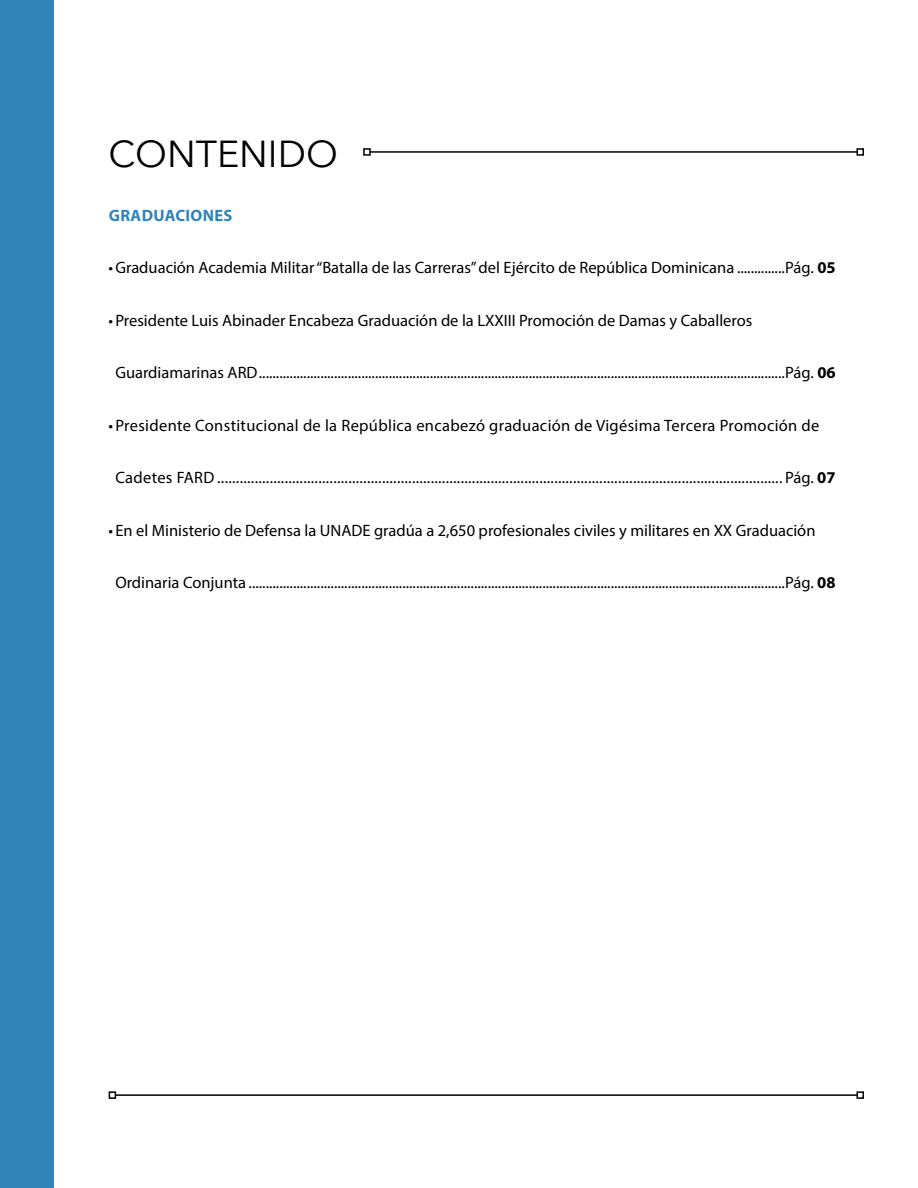
<style>
.page{position:relative;width:918px;height:1188px;background:#fff}
.page>*{position:absolute;margin:0;border:0;box-sizing:border-box;transform-origin:0 0}
.t1{font:37.5px "Avenir Next";color:#000}
.t2{font:16.5px "Myriad Pro";color:#000}
.t3{font:16.5px "Myriad Pro";letter-spacing:.02em;color:#000}
.t4{font:700 16.5px "Myriad Pro";letter-spacing:.02em;color:#3284b8}
.s1{font-weight:700}
</style>
<div class="page">
<hr style="left:370px;top:151px;width:487px;height:2px;background:#000">
<div style="left:363px;top:148px;width:8px;height:8px;border:2px solid #000"></div>
<div style="left:856px;top:148px;width:8px;height:8px;border:2px solid #000"></div>
<hr style="left:115px;top:1094px;width:742px;height:2px;background:#000">
<div style="left:109px;top:1091px;width:7px;height:8px;border:2px solid #000"></div>
<div style="left:856px;top:1091px;width:8px;height:8px;border:2px solid #000"></div>
<div style="left:1px;top:1px;width:53px;height:1187px;background:#3284b8"></div>
<h1 class="t1" style="left:109px;top:122px;width:231px">CONTENIDO</h1>
<p class="t4" style="left:109px;top:204px;width:125px">GRADUACIONES</p>
<p class="t2" style="left:109px;top:257px;width:729px">•Graduación Academia Militar “Batalla de las Carreras” del Ejército de República Dominicana ..............Pág. <span class="s1">05</span></p>
<p class="t2" style="left:109px;top:310px;width:645px">•Presidente Luis Abinader Encabeza Graduación de la LXXIII Promoción de Damas y Caballeros</p>
<p class="t2" style="left:115px;top:362px;width:722px">Guardiamarinas ARD..........................................................................................................................................................Pág. <span class="s1">06</span></p>
<p class="t3" style="left:109px;top:415px;width:712px">•Presidente Constitucional de la República encabezó graduación de Vigésima Tercera Promoción de</p>
<p class="t3" style="left:115px;top:467px;width:722px">Cadetes FARD ....................................................................................................................................................... Pág. <span class="s1">07</span></p>
<p class="t2" style="left:109px;top:520px;width:708px">• En el Ministerio de Defensa la UNADE gradúa a 2,650 profesionales civiles y militares en XX Graduación</p>
<p class="t2" style="left:115px;top:572px;width:722px">Ordinaria Conjunta .............................................................................................................................................................Pág. <span class="s1">08</span></p>
</div>
